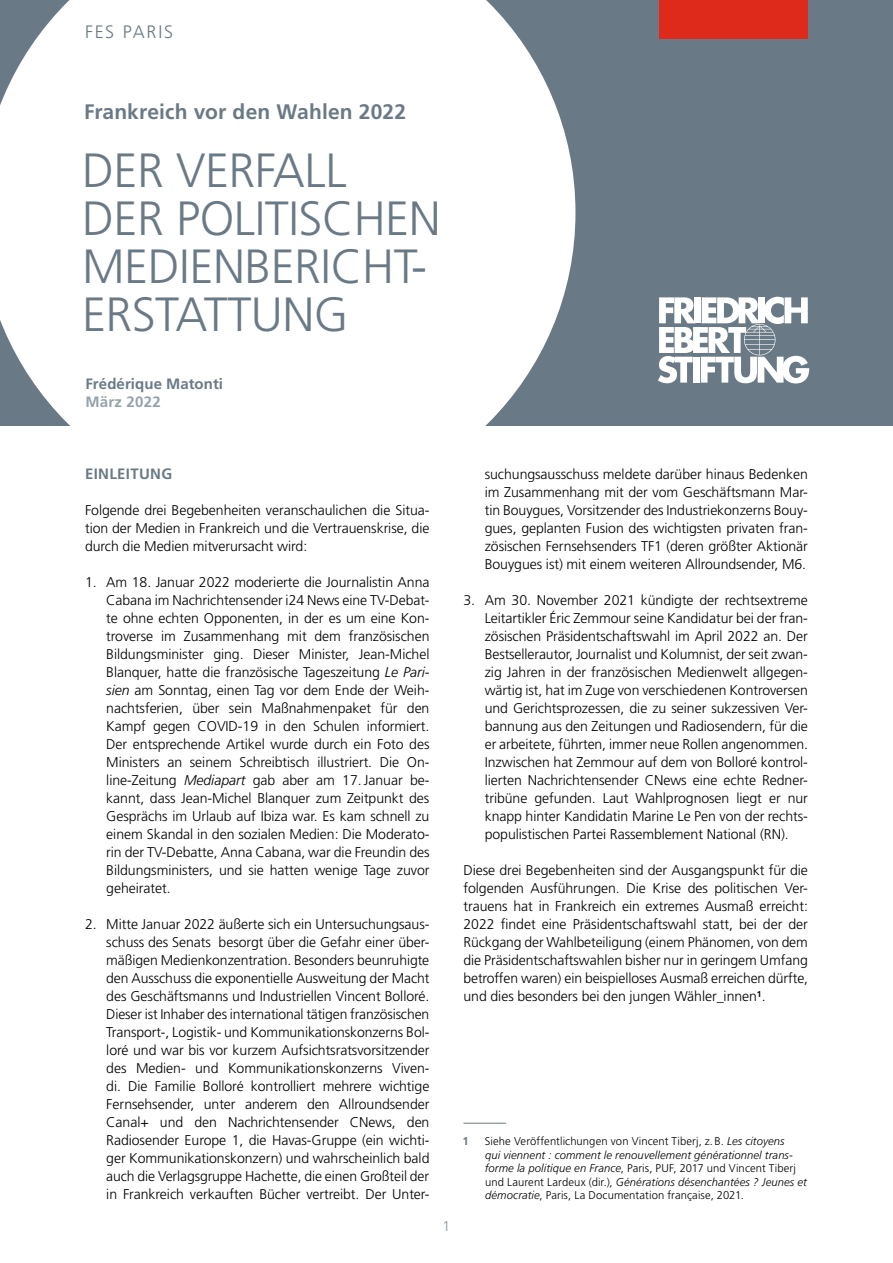
<style>
.page{position:relative;width:893px;height:1263px;background:#fff}
.page>*{position:absolute;margin:0;border:0;box-sizing:border-box;transform-origin:0 0}
.t1{font:300 48px/48px "Frutiger LT Pro";letter-spacing:-.01em;color:#697a86}
.t2{font:700 21px "Frutiger LT Pro";letter-spacing:.005em;color:#697a86}
.t3{font:300 18px "Frutiger LT Pro";letter-spacing:.09em;color:#697a86}
.t4{font:700 15px "Frutiger LT Pro";letter-spacing:.01em;color:#697a86}
.t5{font:700 15px "Frutiger LT Pro";letter-spacing:.02em;color:#94a2ad}
.t6{font:300 14.1px/18px "Frutiger LT Pro";letter-spacing:-.005em;color:#000;text-align:justify}
.t7{font:300 14.1px "Frutiger LT Pro";color:#8595a0}
.t8{font:300 11.25px/13.5px "Frutiger LT Pro";letter-spacing:.01em;color:#000}
.t9{font:700 11.25px "Frutiger LT Pro";color:#697a86}
.s1{font-style:italic}
</style>
<div class="page">
<div style="left:0;top:0;width:893px;height:425px;background:#697a86"></div>
<svg style="left:0;top:0;width:575px;height:425px;background:#f4f5f6"></svg>
<hr style="left:463px;top:1123px;width:43px;height:1px;background:#697a86">
<svg style="left:658px;top:297px;width:151px;height:86px"></svg>
<div style="left:659px;top:0;width:149px;height:38px;background:#dd2a1b"></div>
<p class="t3" style="left:85px;top:22px;width:89px">FES PARIS</p>
<h2 class="t2" style="left:84px;top:99px;width:323px">Frankreich vor den Wahlen 2022</h2>
<h1 class="t1" style="left:82px;top:147px;width:360px">DER VERFALL<br>DER POLITISCHEN<br>MEDIENBERICHT-<br>ERSTATTUNG</h1>
<p class="t4" style="left:85px;top:375px;width:139px">Frédérique Matonti</p>
<p class="t5" style="left:85px;top:393px;width:77px">März 2022</p>
<p class="t4" style="left:85px;top:465px;width:89px">EINLEITUNG</p>
<p class="t6" style="left:85px;top:501px;width:346px">Folgende drei Begebenheiten veranschaulichen die Situa&shy;tion der Medien in Frankreich und die Vertrauenskrise, die durch die Medien mitverursacht wird:</p>
<p class="t6" style="left:106px;top:573px;width:325px;text-indent:-21px">1. Am 18. Januar 2022 moderierte die Journalistin Anna Cabana im Nachrichtensender i24 News eine TV-Debat&shy;te ohne echten Opponenten, in der es um eine Kon&shy;troverse im Zusammenhang mit dem französischen Bildungsminister ging. Dieser Minister, Jean-Michel Blanquer, hatte die französische Tageszeitung <span class="s1">Le Pari&shy;sien</span> am Sonntag, einen Tag vor dem Ende der Weih&shy;nachtsferien, über sein Maßnahmenpaket für den Kampf gegen COVID-19 in den Schulen informiert.<br>Der entsprechende Artikel wurde durch ein Foto des Ministers an seinem Schreibtisch illustriert. Die On&shy;line-Zeitung <span class="s1">Mediapart</span> gab aber am 17. Januar be&shy;kannt, dass Jean-Michel Blanquer zum Zeitpunkt des Gesprächs im Urlaub auf Ibiza war. Es kam schnell zu einem Skandal in den sozialen Medien: Die Moderato&shy;rin der TV-Debatte, Anna Cabana, war die Freundin des Bildungsministers, und sie hatten wenige Tage zuvor geheiratet.</p>
<p class="t6" style="left:106px;top:915px;width:325px;text-indent:-21px">2. Mitte Januar 2022 äußerte sich ein Untersuchungsaus&shy;schuss des Senats besorgt über die Gefahr einer über&shy;mäßigen Medienkonzentration. Besonders beunruhigte den Ausschuss die exponentielle Ausweitung der Macht des Geschäftsmanns und Industriellen Vincent Bolloré.<br>Dieser ist Inhaber des international tätigen französischen Transport-, Logistik- und Kommunikationskonzerns Bol&shy;loré und war bis vor kurzem Aufsichtsratsvorsitzender des Medien- und Kommunikationskonzerns Viven&shy;di. Die Familie Bolloré kontrolliert mehrere wichtige Fernsehsender, unter anderem den Allroundsender Canal+ und den Nachrichtensender CNews, den Radiosender Europe 1, die Havas-Gruppe (ein wichti&shy;ger Kommunikationskonzern) und wahrscheinlich bald auch die Verlagsgruppe Hachette, die einen Großteil der in Frankreich verkauften Bücher vertreibt. Der Unter-</p>
<p class="t7" style="left:443px;top:1218px;width:9px">1</p>
<p class="t6" style="left:485px;top:465px;width:325px">suchungsausschuss meldete darüber hinaus Bedenken im Zusammenhang mit der vom Geschäftsmann Mar&shy;tin Bouygues, Vorsitzender des Industriekonzerns Bouy&shy;gues, geplanten Fusion des wichtigsten privaten fran&shy;zösischen Fernsehsenders TF1 (deren größter Aktionär Bouygues ist) mit einem weiteren Allroundsender, M6.</p>
<p class="t6" style="left:485px;top:591px;width:325px;text-indent:-21px">3. Am 30. November 2021 kündigte der rechtsextreme Leitartikler Éric Zemmour seine Kandidatur bei der fran&shy;zösischen Präsidentschaftswahl im April 2022 an. Der Bestsellerautor, Journalist und Kolumnist, der seit zwan&shy;zig Jahren in der französischen Medienwelt allgegen&shy;wärtig ist, hat im Zuge von verschiedenen Kontroversen und Gerichtsprozessen, die zu seiner sukzessiven Ver&shy;bannung aus den Zeitungen und Radiosendern, für die er arbeitete, führten, immer neue Rollen angenommen.<br>Inzwischen hat Zemmour auf dem von Bolloré kontrol&shy;lierten Nachrichtensender CNews eine echte Redner&shy;tribüne gefunden. Laut Wahlprognosen liegt er nur knapp hinter Kandidatin Marine Le Pen von der rechts&shy;populistischen Partei Rassemblement National (RN).</p>
<p class="t6" style="left:463px;top:861px;width:346px">Diese drei Begebenheiten sind der Ausgangspunkt für die folgenden Ausführungen. Die Krise des politischen Ver&shy;trauens hat in Frankreich ein extremes Ausmaß erreicht:<br>2022 findet eine Präsidentschaftswahl statt, bei der der Rückgang der Wahlbeteiligung (einem Phänomen, von dem die Präsidentschaftswahlen bisher nur in geringem Umfang betroffen waren) ein beispielloses Ausmaß erreichen dürfte, und dies besonders bei den jungen Wähler_innen<sup>1</sup>.</p>
<p class="t9" style="left:462px;top:1135px;width:8px">1</p>
<p class="t8" style="left:485px;top:1134px;width:324px">Siehe Veröffentlichungen von Vincent Tiberj, z.B. <span class="s1">Les citoyens<br>qui viennent : comment le renouvellement générationnel trans&shy;forme la politique en France</span>, Paris, PUF, 2017 und Vincent Tiberj und Laurent Lardeux (dir.), <span class="s1">Générations désenchantées ? Jeunes et démocratie</span>, Paris, La Documentation française, 2021.</p>
</div>
